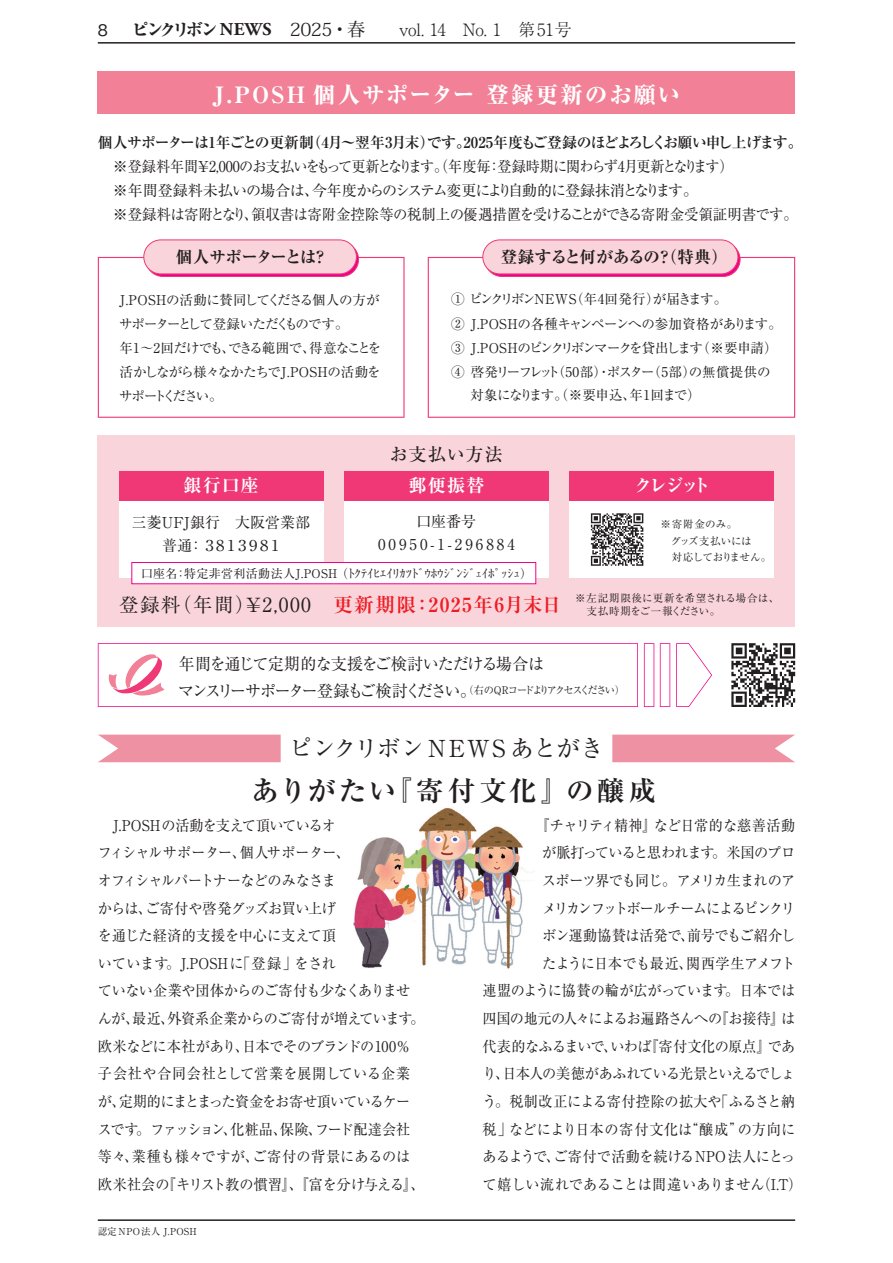
<style>
.page{position:relative;width:893px;height:1263px;background:#fff}
.page>*{position:absolute;margin:0;border:0;box-sizing:border-box;transform-origin:0 0}
.t1{font:700 27.6px "Ryumin Pro";letter-spacing:.115em;color:#231f20}
.t2{font:23.4px "Ryumin Pro";letter-spacing:.005em;color:#231f20}
.t3{font:800 22.5px "Ryumin Pro";letter-spacing:.095em;color:#fff}
.t4{font:19.5px "Ryumin Pro";letter-spacing:.075em;color:#231f20}
.t5{font:700 expanded 18px "Ryumin Pro";letter-spacing:.045em;color:#fff}
.t6{font:500 18px "Ryumin Pro";letter-spacing:.045em;color:#231f20}
.t7{font:300 16.95px "Ryumin Pro";letter-spacing:-.02em;color:#231f20}
.t8{font:16.5px/27px "Ryumin Pro";letter-spacing:-.075em;color:#231f20}
.t9{font:700 expanded 16.5px "Ryumin Pro";letter-spacing:-.015em;color:#231f20}
.t10{font:700 expanded 16.5px "Ryumin Pro";letter-spacing:-.075em;color:#231f20}
.t11{font:500 15.9px "Gothic BBB Pro";color:#231f20}
.t12{font:15px/24px "Ryumin Pro";letter-spacing:-.035em;color:#231f20}
.t13{font:700 15px "Ryumin Pro";letter-spacing:-.06em;color:#231f20}
.t14{font:15px/22.5px "Ryumin Pro";color:#231f20;text-align:center}
.t15{font:15px/22.5px "Ryumin Pro";letter-spacing:.2em;color:#231f20;text-align:center}
.t16{font:14.85px/27.6px "Ryumin Pro";letter-spacing:-.03em;color:#231f20;scale:.95 1}
.t17{font:14.85px "Ryumin Pro";letter-spacing:-.065em;color:#231f20;scale:.95 1}
.t18{font:14.85px "Ryumin Pro";letter-spacing:.005em;color:#231f20;scale:.95 1}
.t19{font:14.85px "Ryumin Pro";color:#231f20;scale:.95 1}
.t20{font:14.85px "Ryumin Pro";letter-spacing:-.01em;color:#231f20;scale:.95 1}
.t21{font:14.85px "Ryumin Pro";letter-spacing:.02em;color:#231f20;scale:.95 1}
.t22{font:14.85px "Ryumin Pro";letter-spacing:-.12em;color:#231f20;scale:.95 1}
.t23{font:14.85px "Ryumin Pro";letter-spacing:-.05em;color:#231f20;scale:.95 1}
.t24{font:13.5px/24px "Ryumin Pro";letter-spacing:-.065em;color:#231f20}
.t25{font:13.5px "Ryumin Pro";letter-spacing:-.125em;color:#231f20}
.t26{font:13.5px "Ryumin Pro";letter-spacing:-.01em;color:#231f20}
.t27{font:13.5px "Ryumin Pro";letter-spacing:-.085em;color:#231f20}
.t28{font:12px "Ryumin Pro";letter-spacing:.03em;color:#231f20}
.t29{font:10.5px/16.5px "Ryumin Pro";letter-spacing:.01em;color:#231f20}
.t30{font:9.6px "Ryumin Pro";letter-spacing:.025em;color:#231f20}
.s1{font-weight:800}
.s2{font-family:"Adobe Garamond Pro";font-weight:700;font-size:18px}
.s3{font-family:"Koz Min Pr 6 N";font-weight:400;font-size:18px}
.s4{font-family:"Gothic BBB Pro";font-weight:500}
.s5{font-weight:700;color:#ee1d23}
.s6{font-size:10.5px}
</style>
<div class="page">
<hr style="left:98px;top:42px;width:697px;height:2px;background:#231f20">
<hr style="left:98px;top:1219px;width:697px;height:2px;background:#231f20">
<div style="left:98px;top:735px;width:183px;height:27px;background:#ee91a2"></div>
<div style="left:612px;top:735px;width:183px;height:27px;background:#ee91a2"></div>
<img style="left:353px;top:808px;width:182px;height:160px">
<svg style="left:98px;top:257px;width:307px;height:161px"></svg>
<svg style="left:428px;top:257px;width:367px;height:161px"></svg>
<div style="left:98px;top:435px;width:697px;height:191px;background:#fad4db"></div>
<svg style="left:146px;top:242px;width:213px;height:34px"></svg>
<div style="left:146px;top:242px;width:213px;height:35px;border:1px solid #ef3875;border-radius:17px"></div>
<div style="left:144px;top:240px;width:212px;height:34px;background:#fad4db;border-radius:17px"></div>
<div style="left:143px;top:240px;width:214px;height:34px;border:1px solid #ef3875;border-radius:17px"></div>
<svg style="left:485px;top:242px;width:255px;height:34px"></svg>
<div style="left:485px;top:242px;width:255px;height:35px;border:1px solid #ef3875;border-radius:17px"></div>
<div style="left:483px;top:240px;width:255px;height:34px;background:#fad4db;border-radius:17px"></div>
<div style="left:482px;top:240px;width:256px;height:34px;border:1px solid #ef3875;border-radius:17px"></div>
<div style="left:119px;top:471px;width:204px;height:106px;background:#fff"></div>
<div style="left:344px;top:471px;width:205px;height:106px;background:#fff"></div>
<div style="left:570px;top:471px;width:204px;height:106px;background:#fff"></div>
<div style="left:119px;top:471px;width:204px;height:30px;background:#ef3875"></div>
<div style="left:344px;top:471px;width:205px;height:30px;background:#ef3875"></div>
<div style="left:570px;top:471px;width:204px;height:30px;background:#ef3875"></div>
<div style="left:132px;top:562px;width:404px;height:22px;background:#fff"></div>
<div style="left:131px;top:562px;width:405px;height:22px;border:1px solid #ed028c"></div>
<div style="left:98px;top:71px;width:697px;height:43px;background:#f28096"></div>
<svg style="left:591px;top:513px;width:52px;height:53px"></svg>
<svg style="left:731px;top:643px;width:64px;height:64px"></svg>
<svg style="left:644px;top:643px;width:10px;height:64px"></svg>
<svg style="left:660px;top:643px;width:10px;height:64px"></svg>
<svg style="left:676px;top:643px;width:36px;height:64px"></svg>
<svg style="left:98px;top:643px;width:540px;height:64px"></svg>
<p class="t11" style="left:98px;top:18px;width:12px">8</p>
<p class="t7" style="left:132px;top:16px;width:442px"><span class="s1">ピンクリボン</span><span class="s2">NEWS</span><span class="s3">　2025・春</span><span class="s4">　　</span>vol. 14　No. 1　第51号</p>
<h3 class="t3" style="left:213px;top:77px;width:469px">J.POSH 個人サポーター 登録更新のお願い</h3>
<p class="t13" style="left:98px;top:131px;width:706px">個人サポーターは1年ごとの更新制（4月～翌年3月末）です。2025年度もご登録のほどよろしくお願い申し上げます。</p>
<p class="t12" style="left:98px;top:154px;width:701px">　※登録料年間￥2,000のお支払いをもって更新となります。（年度毎：登録時期に関わらず4月更新となります）<br>　※年間登録料未払いの場合は、今年度からのシステム変更により自動的に登録抹消となります。<br>　※登録料は寄附となり、領収書は寄附金控除等の税制上の優遇措置を受けることができる寄附金受領証明書です。</p>
<p class="t10" style="left:176px;top:244px;width:154px">個人サポーターとは？</p>
<p class="t9" style="left:501px;top:244px;width:229px">登録すると何があるの？（特典）</p>
<p class="t24" style="left:119px;top:287px;width:264px">J.POSHの活動に賛同してくださる個人の方がサポーターとして登録いただくものです。<br>年1～2回だけでも、できる範囲で、得意なことを活かしながら様々なかたちでJ.POSHの活動をサポートください。</p>
<p class="t27" style="left:451px;top:289px;width:278px">① ピンクリボンNEWS（年4回発行）が届きます。</p>
<p class="t26" style="left:451px;top:313px;width:332px">② J.POSHの各種キャンペーンへの参加資格があります。</p>
<p class="t25" style="left:451px;top:337px;width:328px">③ J.POSHのピンクリボンマークを貸出します（※要申請）</p>
<p class="t24" style="left:451px;top:359px;width:321px">④ 啓発リーフレット（50部）・ポスター（5部）の無償提供の</p>
<p class="t24" style="left:470px;top:382px;width:232px">対象になります。（※要申込、年1回まで）</p>
<p class="t6" style="left:390px;top:440px;width:114px">お支払い方法</p>
<p class="t5" style="left:184px;top:471px;width:77px">銀行口座</p>
<p class="t5" style="left:408px;top:471px;width:78px">郵便振替</p>
<p class="t5" style="left:634px;top:471px;width:78px">クレジット</p>
<p class="t14" style="left:132px;top:510px;width:180px">三菱UFJ銀行　大阪営業部普通： ３８１３９８１</p>
<p class="t15" style="left:378px;top:509px;width:138px">口座番号<br>00950-1-296884</p>
<p class="t28" style="left:141px;top:564px;width:393px">口座名：特定非営利活動法人J.POSH （ﾄｸﾃｲﾋｴｲﾘｶﾂﾄﾞｳﾎｳｼﾞﾝｼﾞｪｲﾎﾟｯｼｭ）</p>
<p class="t29" style="left:660px;top:516px;width:112px">※寄附金のみ。<br>　グッズ支払いには<br>　対応しておりません。</p>
<h3 class="t4" style="left:119px;top:589px;width:444px">登録料（年間）￥2,000　<span class="s5">更新期限：2025年6月末日</span></h3>
<p class="t29" style="left:575px;top:590px;width:205px;line-height:13.5px">※左記期限後に更新を希望される場合は、　支払時期をご一報ください。</p>
<p class="t8" style="left:178px;top:649px;width:448px">年間を通じて定期的な支援をご検討いただける場合は<br>マンスリーサポーター登録もご検討ください。<span class="s6">（右のQRコードよりアクセスください）</span></p>
<h2 class="t2" style="left:289px;top:730px;width:316px">ピンクリボンNEWS あとがき</h2>
<h1 class="t1" style="left:251px;top:769px;width:406px">ありがたい『寄付文化』の醸成</h1>
<p class="t16" style="left:98px;top:810px;width:345px;text-indent:15px">J.POSHの活動を支えて頂いているオ<br>フィシャルサポーター、個人サポーター、<br>オフィシャルパートナーなどのみなさま<br>からは、ご寄付や啓発グッズお買い上げ<br>を通じた経済的支援を中心に支えて頂<br>いています。J.POSHに「登録」をされ<br>ていない企業や団体からのご寄付も少なくありませんが、最近、外資系企業からのご寄付が増えています。欧米などに本社があり、日本でそのブランドの100％子会社や合同会社として営業を展開している企業が、定期的にまとまった資金をお寄せ頂いているケースです。ファッション、化粧品、保険、フード配達会社等々、業種も様々ですが、ご寄付の背景にあるのは欧米社会の『キリスト教の慣習』、『富を分け与える』、</p>
<p class="t16" style="left:535px;top:810px;width:275px">『チャリティ精神』など日常的な慈善活動</p>
<p class="t23" style="left:542px;top:841px;width:268px">が脈打っていると思われます。米国のプロ</p>
<p class="t17" style="left:542px;top:869px;width:268px">スポーツ界でも同じ。アメリカ生まれのア</p>
<p class="t22" style="left:542px;top:896px;width:268px">メリカンフットボールチームによるピンクリ</p>
<p class="t16" style="left:542px;top:921px;width:268px">ボン運動協賛は活発で、前号でもご紹介し</p>
<p class="t16" style="left:542px;top:948px;width:268px">たように日本でも最近、関西学生アメフト</p>
<p class="t16" style="left:483px;top:976px;width:330px">連盟のように協賛の輪が広がっています。日本では</p>
<p class="t16" style="left:483px;top:1004px;width:330px">四国の地元の人々によるお遍路さんへの『お接待』は</p>
<p class="t16" style="left:483px;top:1031px;width:330px">代表的なふるまいで、いわば『寄付文化の原点』であ</p>
<p class="t17" style="left:483px;top:1062px;width:330px">り、日本人の美徳があふれている光景といえるでしょ</p>
<p class="t20" style="left:483px;top:1090px;width:330px">う。税制改正による寄付控除の拡大や「ふるさと納</p>
<p class="t21" style="left:483px;top:1117px;width:330px">税」などにより日本の寄付文化は“醸成”の方向に</p>
<p class="t19" style="left:483px;top:1145px;width:330px">あるようで、ご寄付で活動を続けるNPO法人にとっ</p>
<p class="t18" style="left:483px;top:1173px;width:338px">て嬉しい流れであることは間違いありません（I.T）</p>
<p class="t30" style="left:98px;top:1224px;width:101px">認定 NPO法人 J.POSH</p>
</div>
